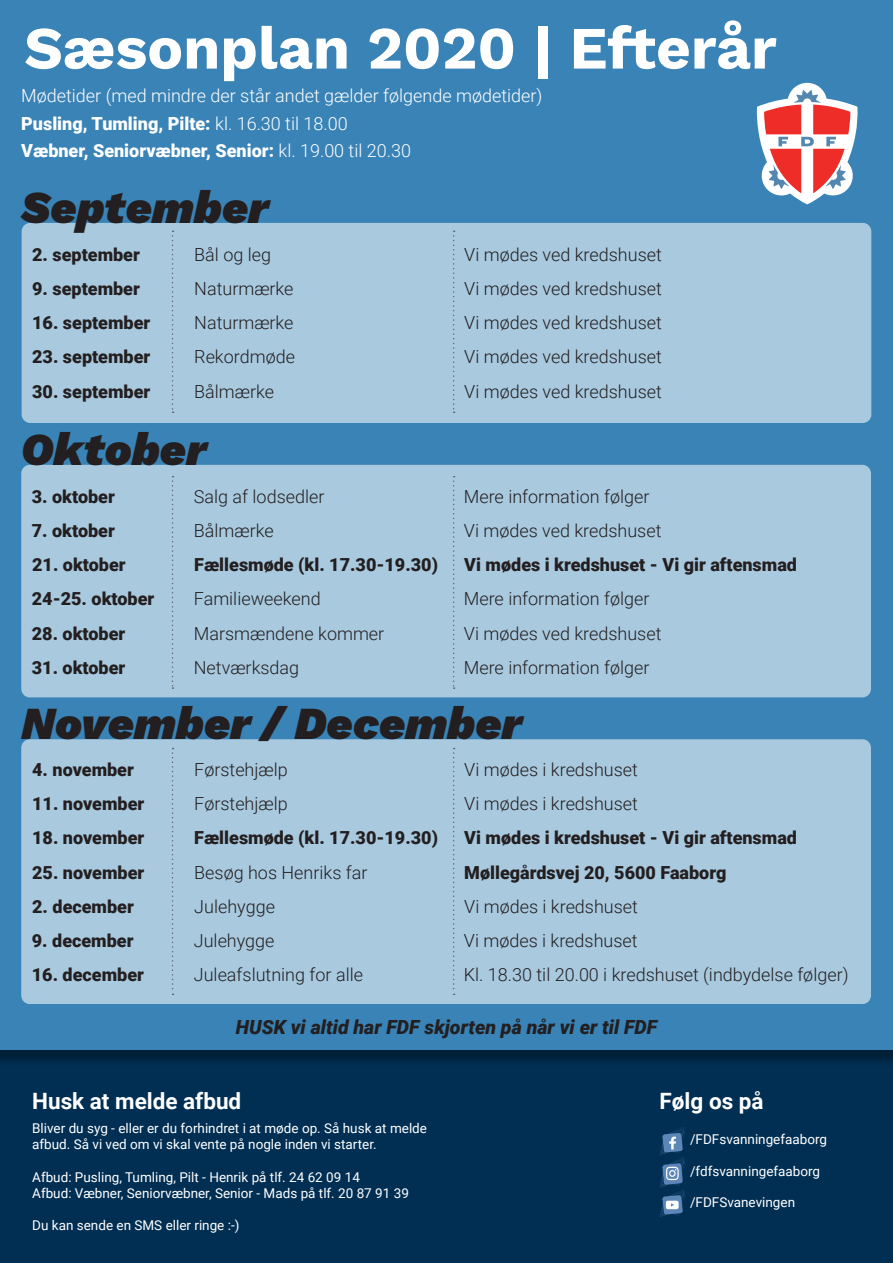
<style>
.page{position:relative;width:893px;height:1263px;background:#3983b7}
.page>*{position:absolute;margin:0;border:0;box-sizing:border-box;transform-origin:0 0}
.t1{font:700 60px "Work Sans";color:#fff}
.t2{font:italic 900 45px "Work Sans";color:#231f20}
.Lokal_Nyt_-_Overskri{font:700 22.5px "Roboto";color:#fff}
.Lokal_Nyt_-_Overskri-2{font:italic 900 19.5px "Roboto";color:#231f20}
.Lokal_Nyt_-_Overskri-3{font:300 18px "Roboto";color:#231f20}
.Lokal_Nyt_-_Overskri-4{font:900 18px "Roboto";color:#231f20}
.Lokal_Nyt_-_Overskri-5{font:900 18px "Roboto";color:#fff}
.Lokal_Nyt_-_Overskri-6{font:300 18px "Roboto";color:#fff}
.Lokal_Nyt_-_Overskri-7{font:13.5px/16.2px "Roboto";color:#fff}
.s1{font-weight:300}
</style>
<div class="page">
<div style="left:0;top:1048px;width:893px;height:215px;background:#002f53"></div>
<svg style="left:660px;top:1127px;width:25px;height:90px"></svg>
<div style="left:22px;top:223px;width:849px;height:200px;background:#a9c9df;border-radius:9px"></div>
<div style="left:21px;top:739px;width:850px;height:265px;background:#a9c9df;border-radius:9px"></div>
<div style="left:21px;top:465px;width:850px;height:232px;background:#a9c9df;border-radius:9px"></div>
<svg style="left:453px;top:231px;width:2px;height:182px"></svg>
<svg style="left:453px;top:476px;width:2px;height:213px"></svg>
<svg style="left:453px;top:748px;width:2px;height:247px"></svg>
<svg style="left:172px;top:231px;width:2px;height:182px"></svg>
<svg style="left:172px;top:476px;width:2px;height:213px"></svg>
<svg style="left:172px;top:748px;width:2px;height:247px"></svg>
<svg style="left:757px;top:83px;width:100px;height:121px"></svg>
<p class="t1" style="left:24px;top:3px;width:754px">Sæsonplan 2020 | Efterår</p>
<p class="Lokal_Nyt_-_Overskri-6" style="left:21px;top:83px;width:523px">Mødetider (med mindre der står andet gælder følgende mødetider)</p>
<p class="Lokal_Nyt_-_Overskri-5" style="left:21px;top:111px;width:328px">Pusling, Tumling, Pilte: <span class="s1">kl. 16.30 til 18.00</span></p>
<p class="Lokal_Nyt_-_Overskri-5" style="left:21px;top:138px;width:391px">Væbner, Seniorvæbner, Senior: <span class="s1">kl. 19.00 til 20.30</span></p>
<p class="t2" style="left:22px;top:173px;width:249px">September</p>
<p class="Lokal_Nyt_-_Overskri-4" style="left:32px;top:242px;width:109px">2. september</p>
<p class="Lokal_Nyt_-_Overskri-3" style="left:194px;top:242px;width:78px">Bål og leg</p>
<p class="Lokal_Nyt_-_Overskri-3" style="left:464px;top:242px;width:199px">Vi mødes ved kredshuset</p>
<p class="Lokal_Nyt_-_Overskri-4" style="left:32px;top:276px;width:109px">9. september</p>
<p class="Lokal_Nyt_-_Overskri-3" style="left:194px;top:276px;width:101px">Naturmærke</p>
<p class="Lokal_Nyt_-_Overskri-3" style="left:464px;top:276px;width:199px">Vi mødes ved kredshuset</p>
<p class="Lokal_Nyt_-_Overskri-4" style="left:32px;top:310px;width:120px">16. september</p>
<p class="Lokal_Nyt_-_Overskri-3" style="left:194px;top:310px;width:101px">Naturmærke</p>
<p class="Lokal_Nyt_-_Overskri-3" style="left:464px;top:310px;width:199px">Vi mødes ved kredshuset</p>
<p class="Lokal_Nyt_-_Overskri-4" style="left:32px;top:344px;width:120px">23. september</p>
<p class="Lokal_Nyt_-_Overskri-3" style="left:194px;top:344px;width:102px">Rekordmøde</p>
<p class="Lokal_Nyt_-_Overskri-3" style="left:464px;top:344px;width:199px">Vi mødes ved kredshuset</p>
<p class="Lokal_Nyt_-_Overskri-4" style="left:32px;top:379px;width:120px">30. september</p>
<p class="Lokal_Nyt_-_Overskri-3" style="left:194px;top:379px;width:81px">Bålmærke</p>
<p class="Lokal_Nyt_-_Overskri-3" style="left:464px;top:379px;width:199px">Vi mødes ved kredshuset</p>
<p class="t2" style="left:21px;top:415px;width:187px">Oktober</p>
<p class="Lokal_Nyt_-_Overskri-4" style="left:32px;top:484px;width:85px">3. oktober</p>
<p class="Lokal_Nyt_-_Overskri-3" style="left:194px;top:484px;width:132px">Salg af lodsedler</p>
<p class="Lokal_Nyt_-_Overskri-3" style="left:464px;top:484px;width:187px">Mere information følger</p>
<p class="Lokal_Nyt_-_Overskri-4" style="left:32px;top:518px;width:85px">7. oktober</p>
<p class="Lokal_Nyt_-_Overskri-3" style="left:194px;top:518px;width:81px">Bålmærke</p>
<p class="Lokal_Nyt_-_Overskri-3" style="left:464px;top:518px;width:199px">Vi mødes ved kredshuset</p>
<p class="Lokal_Nyt_-_Overskri-4" style="left:32px;top:552px;width:95px">21. oktober</p>
<p class="Lokal_Nyt_-_Overskri-4" style="left:194px;top:552px;width:245px">Fællesmøde (kl. 17.30-19.30)</p>
<p class="Lokal_Nyt_-_Overskri-4" style="left:464px;top:552px;width:334px">Vi mødes i kredshuset - Vi gir aftensmad</p>
<p class="Lokal_Nyt_-_Overskri-4" style="left:32px;top:586px;width:124px">24-25. oktober</p>
<p class="Lokal_Nyt_-_Overskri-3" style="left:194px;top:586px;width:128px">Familieweekend</p>
<p class="Lokal_Nyt_-_Overskri-3" style="left:464px;top:586px;width:187px">Mere information følger</p>
<p class="Lokal_Nyt_-_Overskri-4" style="left:32px;top:621px;width:95px">28. oktober</p>
<p class="Lokal_Nyt_-_Overskri-3" style="left:194px;top:621px;width:192px">Marsmændene kommer</p>
<p class="Lokal_Nyt_-_Overskri-3" style="left:464px;top:621px;width:199px">Vi mødes ved kredshuset</p>
<p class="Lokal_Nyt_-_Overskri-4" style="left:32px;top:655px;width:95px">31. oktober</p>
<p class="Lokal_Nyt_-_Overskri-3" style="left:194px;top:655px;width:107px">Netværksdag</p>
<p class="Lokal_Nyt_-_Overskri-3" style="left:464px;top:655px;width:187px">Mere information følger</p>
<p class="t2" style="left:22px;top:690px;width:502px">November / December</p>
<p class="Lokal_Nyt_-_Overskri-4" style="left:32px;top:757px;width:103px">4. november</p>
<p class="Lokal_Nyt_-_Overskri-3" style="left:194px;top:757px;width:95px">Førstehjælp</p>
<p class="Lokal_Nyt_-_Overskri-3" style="left:464px;top:757px;width:175px">Vi mødes i kredshuset</p>
<p class="Lokal_Nyt_-_Overskri-4" style="left:32px;top:791px;width:114px">11. november</p>
<p class="Lokal_Nyt_-_Overskri-3" style="left:194px;top:791px;width:95px">Førstehjælp</p>
<p class="Lokal_Nyt_-_Overskri-3" style="left:464px;top:791px;width:175px">Vi mødes i kredshuset</p>
<p class="Lokal_Nyt_-_Overskri-4" style="left:32px;top:825px;width:114px">18. november</p>
<p class="Lokal_Nyt_-_Overskri-4" style="left:194px;top:825px;width:245px">Fællesmøde (kl. 17.30-19.30)</p>
<p class="Lokal_Nyt_-_Overskri-4" style="left:464px;top:825px;width:334px">Vi mødes i kredshuset - Vi gir aftensmad</p>
<p class="Lokal_Nyt_-_Overskri-4" style="left:32px;top:860px;width:114px">25. november</p>
<p class="Lokal_Nyt_-_Overskri-3" style="left:194px;top:860px;width:175px">Besøg hos Henriks far</p>
<p class="Lokal_Nyt_-_Overskri-4" style="left:464px;top:860px;width:264px">Møllegårdsvej 20, 5600 Faaborg</p>
<p class="Lokal_Nyt_-_Overskri-4" style="left:32px;top:894px;width:103px">2. december</p>
<p class="Lokal_Nyt_-_Overskri-3" style="left:194px;top:894px;width:82px">Julehygge</p>
<p class="Lokal_Nyt_-_Overskri-3" style="left:464px;top:894px;width:175px">Vi mødes i kredshuset</p>
<p class="Lokal_Nyt_-_Overskri-4" style="left:32px;top:928px;width:103px">9. december</p>
<p class="Lokal_Nyt_-_Overskri-3" style="left:194px;top:928px;width:82px">Julehygge</p>
<p class="Lokal_Nyt_-_Overskri-3" style="left:464px;top:928px;width:175px">Vi mødes i kredshuset</p>
<p class="Lokal_Nyt_-_Overskri-4" style="left:32px;top:962px;width:114px">16. december</p>
<p class="Lokal_Nyt_-_Overskri-3" style="left:194px;top:962px;width:171px">Juleafslutning for alle</p>
<p class="Lokal_Nyt_-_Overskri-3" style="left:464px;top:962px;width:386px">Kl. 18.30 til 20.00 i kredshuset (indbydelse følger)</p>
<p class="Lokal_Nyt_-_Overskri-2" style="left:236px;top:1013px;width:423px">HUSK vi altid har FDF skjorten på når vi er til FDF</p>
<p class="Lokal_Nyt_-_Overskri" style="left:32px;top:1085px;width:211px">Husk at melde afbud</p>
<p class="Lokal_Nyt_-_Overskri-7" style="left:32px;top:1120px;width:396px">Bliver du syg - eller er du forhindret i at møde op. Så husk at melde afbud. Så vi ved om vi skal vente på nogle inden vi starter.</p>
<p class="Lokal_Nyt_-_Overskri-7" style="left:32px;top:1168px;width:329px">Afbud: Pusling, Tumling, Pilt - Henrik på tlf. 24 62 09 14</p>
<p class="Lokal_Nyt_-_Overskri-7" style="left:32px;top:1184px;width:378px">Afbud: Væbner, Seniorvæbner, Senior - Mads på tlf. 20 87 91 39</p>
<p class="Lokal_Nyt_-_Overskri-7" style="left:32px;top:1217px;width:209px">Du kan sende en SMS eller ringe :-)</p>
<p class="Lokal_Nyt_-_Overskri" style="left:660px;top:1085px;width:106px">Følg os på</p>
<p class="Lokal_Nyt_-_Overskri-7" style="left:690px;top:1131px;width:139px">/FDFsvanningefaaborg</p>
<p class="Lokal_Nyt_-_Overskri-7" style="left:690px;top:1162px;width:132px">/fdfsvanningefaaborg</p>
<p class="Lokal_Nyt_-_Overskri-7" style="left:690px;top:1194px;width:107px">/FDFSvanevingen</p>
</div>
